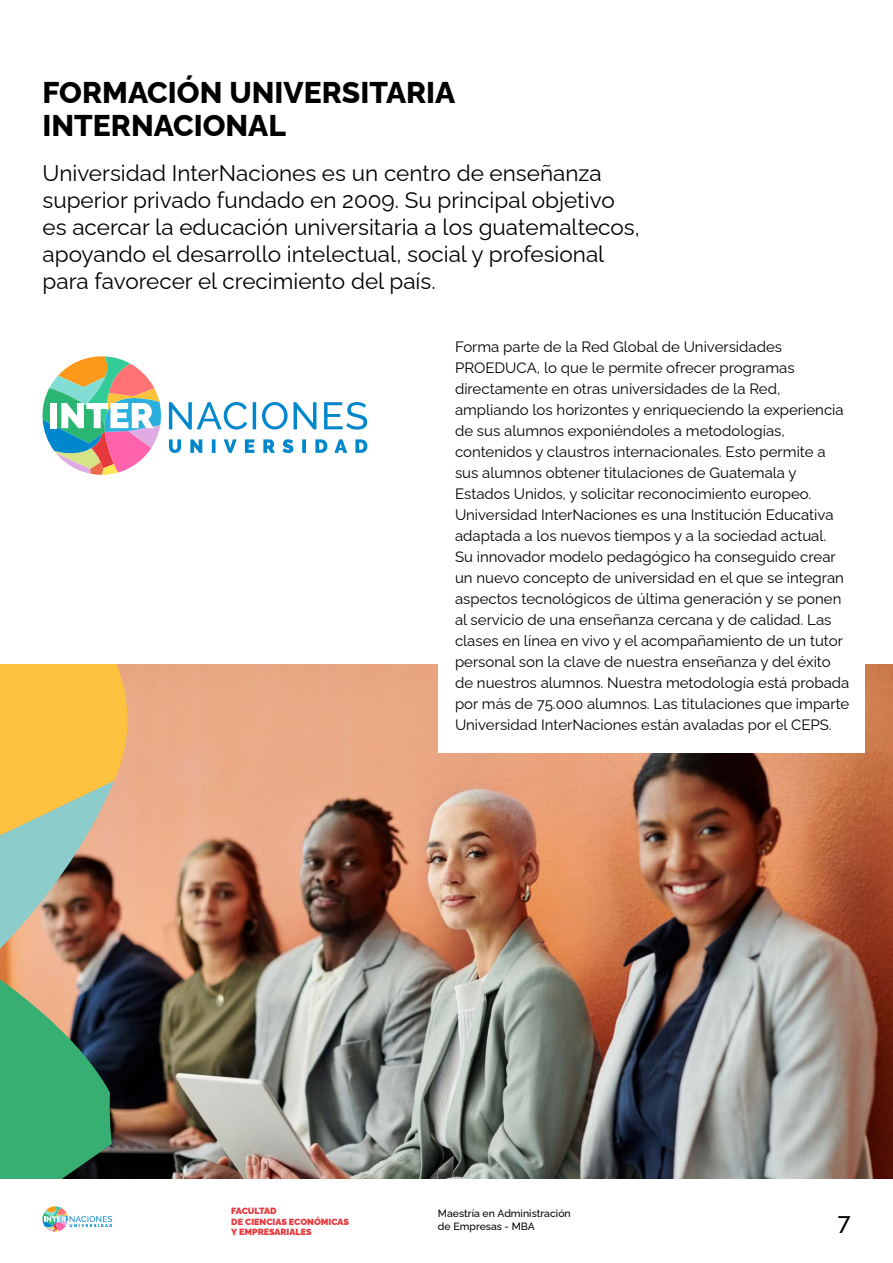
<style>
.page{position:relative;width:893px;height:1263px;background:#fff}
.page>*{position:absolute;margin:0;border:0;box-sizing:border-box;transform-origin:0 0}
.t1{font:800 30px/33px "Raleway";color:#000}
.t2{font:500 24px "Raleway";color:#000}
.t3{font:22.5px/27px "Raleway";color:#000}
.t4{font:15px/21px "Raleway";color:#000}
.t5{font:500 10.5px/12.6px "Raleway";color:#000}
.t6{font:900 9px/10.5px "Raleway";color:#e6373c}
</style>
<div class="page">
<svg style="left:42px;top:1206px;width:70px;height:26px"></svg>
<img style="left:135px;top:664px;width:758px;height:514px">
<div style="left:438px;top:550px;width:427px;height:203px;background:#fff"></div>
<svg style="left:0;top:664px;width:135px;height:514px;background:#959964"></svg>
<svg style="left:43px;top:356px;width:118px;height:119px"></svg>
<svg style="left:169px;top:402px;width:198px;height:28px"></svg>
<svg style="left:169px;top:439px;width:198px;height:14px"></svg>
<h1 class="t1" style="left:43px;top:72px;width:414px">FORMACIÓN UNIVERSITARIA<br>INTERNACIONAL</h1>
<p class="t3" style="left:43px;top:157px;width:599px">Universidad InterNaciones es un centro de enseñanza superior privado fundado en 2009. Su principal objetivo es acercar la educación universitaria a los guatemaltecos, apoyando el desarrollo intelectual, social y profesional para favorecer el crecimiento del país.</p>
<p class="t4" style="left:455px;top:335px;width:396px">Forma parte de la Red Global de Universidades PROEDUCA, lo que le permite ofrecer programas directamente en otras universidades de la Red, ampliando los horizontes y enriqueciendo la experiencia de sus alumnos exponiéndoles a metodologías, contenidos y claustros internacionales. Esto permite a sus alumnos obtener titulaciones de Guatemala y Estados Unidos, y solicitar reconocimiento europeo.<br>Universidad InterNaciones es una Institución Educativa adaptada a los nuevos tiempos y a la sociedad actual.<br>Su innovador modelo pedagógico ha conseguido crear un nuevo concepto de universidad en el que se integran aspectos tecnológicos de última generación y se ponen al servicio de una enseñanza cercana y de calidad. Las clases en línea en vivo y el acompañamiento de un tutor personal son la clave de nuestra enseñanza y del éxito de nuestros alumnos. Nuestra metodología está probada por más de 75.000 alumnos. Las titulaciones que imparte Universidad InterNaciones están avaladas por el CEPS.</p>
<p class="t6" style="left:231px;top:1205px;width:119px">FACULTAD<br>DE CIENCIAS ECONÓMICAS<br>Y EMPRESARIALES</p>
<p class="t5" style="left:438px;top:1206px;width:134px">Maestría en Administración de Empresas - MBA</p>
<h2 class="t2" style="left:838px;top:1202px;width:14px">7</h2>
</div>
